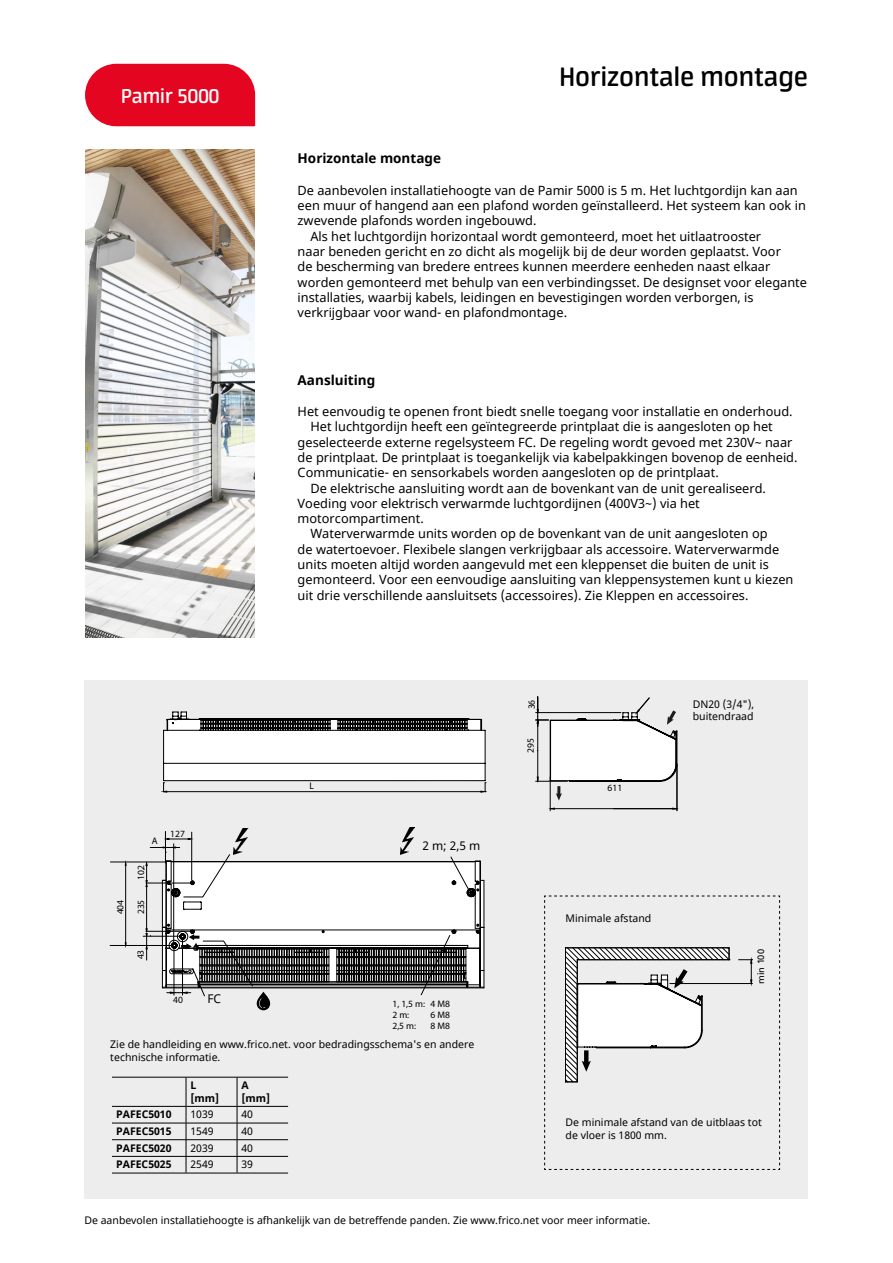
<style>
.page{position:relative;width:893px;height:1263px;background:#fff}
.page>*{position:absolute;margin:0;border:0;box-sizing:border-box;transform-origin:0 0}
.t1{font:600 30px "Neuron";color:#000}
.t2{font:600 22.5px "Neuron";color:#fff}
.t3{font:700 13.5px "Noto Sans";color:#000}
.t4{font:12.75px "Noto Sans";color:#000}
.t5{font:12px "Noto Sans";color:#000}
.t6{font:10.5px/12.6px "Noto Sans";color:#000}
.t7{font:700 10.5px/13.5px "Noto Sans";color:#000}
.t8{font:9.6px/11.4px "Univers";color:#000}
.t9{font:9.3px "Univers";color:#000}
</style>
<div class="page">
<img style="left:85px;top:149px;width:170px;height:489px">
<div style="left:85px;top:680px;width:723px;height:519px;background:#ededed"></div>
<svg style="left:544px;top:895px;width:236px;height:275px"></svg>
<hr style="left:677px;top:764px;width:1px;height:47px;background:#000">
<svg style="left:484px;top:800px;width:193px;height:188px"></svg>
<svg style="left:172px;top:800px;width:451px;height:134px"></svg>
<hr style="left:165px;top:831px;width:1px;height:32px;background:#000">
<hr style="left:191px;top:832px;width:1px;height:48px;background:#000">
<svg style="left:166px;top:838px;width:25px;height:2px"></svg>
<hr style="left:173px;top:843px;width:1px;height:100px;background:#000">
<hr style="left:110px;top:945px;width:61px;height:1px;background:#000">
<hr style="left:143px;top:936px;width:38px;height:1px;background:#000">
<hr style="left:110px;top:862px;width:55px;height:1px;background:#000">
<hr style="left:125px;top:863px;width:1px;height:82px;background:#000">
<svg style="left:163px;top:697px;width:514px;height:103px"></svg>
<img style="left:234px;top:828px;width:14px;height:19px">
<img style="left:400px;top:827px;width:14px;height:20px">
<svg style="left:144px;top:847px;width:340px;height:163px"></svg>
<div style="left:85px;top:64px;width:170px;height:62px;background:#e40520"></div>
<hr style="left:112px;top:1106px;width:74px;height:1px;background:#000">
<hr style="left:112px;top:1123px;width:74px;height:1px;background:#000">
<hr style="left:186px;top:1123px;width:51px;height:1px;background:#000">
<hr style="left:237px;top:1123px;width:51px;height:1px;background:#000">
<svg style="left:186px;top:1078px;width:1px;height:95px"></svg>
<svg style="left:237px;top:1078px;width:1px;height:95px"></svg>
<hr style="left:112px;top:1077px;width:74px;height:1px;background:#000">
<hr style="left:186px;top:1077px;width:51px;height:1px;background:#000">
<hr style="left:237px;top:1077px;width:51px;height:1px;background:#000">
<hr style="left:112px;top:1139px;width:74px;height:1px;background:#000">
<hr style="left:186px;top:1139px;width:51px;height:1px;background:#000">
<hr style="left:237px;top:1139px;width:51px;height:1px;background:#000">
<hr style="left:112px;top:1156px;width:74px;height:1px;background:#000">
<hr style="left:186px;top:1156px;width:51px;height:1px;background:#000">
<hr style="left:237px;top:1156px;width:51px;height:1px;background:#000">
<hr style="left:112px;top:1173px;width:74px;height:1px;background:#000">
<hr style="left:186px;top:1173px;width:51px;height:1px;background:#000">
<hr style="left:237px;top:1173px;width:51px;height:1px;background:#000">
<hr style="left:186px;top:1106px;width:51px;height:1px;background:#000">
<hr style="left:237px;top:1106px;width:51px;height:1px;background:#000">
<h2 class="t2" style="left:121px;top:83px;width:100px">Pamir 5000</h2>
<p class="t8" style="left:114px;top:914px;width:16px;rotate:-90deg">404</p>
<p class="t8" style="left:152px;top:835px;width:7px">A</p>
<p class="t8" style="left:135px;top:880px;width:16px;rotate:-90deg">102</p>
<p class="t8" style="left:135px;top:914px;width:16px;rotate:-90deg">235</p>
<p class="t8" style="left:170px;top:828px;width:16px">127</p>
<p class="t8" style="left:135px;top:959px;width:11px;rotate:-90deg">43</p>
<p class="t8" style="left:173px;top:994px;width:11px">40</p>
<p class="t5" style="left:207px;top:990px;width:15px">FC</p>
<h1 class="t1" style="left:560px;top:60px;width:250px">Horizontale montage</h1>
<p class="t3" style="left:298px;top:149px;width:145px">Horizontale montage</p>
<p class="t4" style="left:298px;top:181px;width:502px">De aanbevolen installatiehoogte van de Pamir 5000 is 5 m. Het luchtgordijn kan aan</p>
<p class="t4" style="left:298px;top:197px;width:510px">een muur of hangend aan een plafond worden geïnstalleerd. Het systeem kan ook in</p>
<p class="t4" style="left:298px;top:212px;width:240px">zwevende plafonds worden ingebouwd.</p>
<p class="t4" style="left:310px;top:227px;width:452px">Als het luchtgordijn horizontaal wordt gemonteerd, moet het uitlaatrooster</p>
<p class="t4" style="left:298px;top:243px;width:485px">naar beneden gericht en zo dicht als mogelijk bij de deur worden geplaatst. Voor</p>
<p class="t4" style="left:298px;top:258px;width:474px">de bescherming van bredere entrees kunnen meerdere eenheden naast elkaar</p>
<p class="t4" style="left:298px;top:273px;width:511px">worden gemonteerd met behulp van een verbindingsset. De designset voor elegante</p>
<p class="t4" style="left:298px;top:288px;width:457px">installaties, waarbij kabels, leidingen en bevestigingen worden verborgen, is</p>
<p class="t4" style="left:298px;top:304px;width:271px">verkrijgbaar voor wand- en plafondmontage.</p>
<p class="t3" style="left:298px;top:370px;width:79px">Aansluiting</p>
<p class="t4" style="left:298px;top:403px;width:496px">Het eenvoudig te openen front biedt snelle toegang voor installatie en onderhoud.</p>
<p class="t4" style="left:310px;top:418px;width:464px">Het luchtgordijn heeft een geïntegreerde printplaat die is aangesloten op het</p>
<p class="t4" style="left:298px;top:433px;width:496px">geselecteerde externe regelsysteem FC. De regeling wordt gevoed met 230V~ naar</p>
<p class="t4" style="left:298px;top:449px;width:501px">de printplaat. De printplaat is toegankelijk via kabelpakkingen bovenop de eenheid.</p>
<p class="t4" style="left:298px;top:464px;width:423px">Communicatie- en sensorkabels worden aangesloten op de printplaat.</p>
<p class="t4" style="left:310px;top:479px;width:457px">De elektrische aansluiting wordt aan de bovenkant van de unit gerealiseerd.</p>
<p class="t4" style="left:298px;top:494px;width:404px">Voeding voor elektrisch verwarmde luchtgordijnen (400V3~) via het</p>
<p class="t4" style="left:298px;top:510px;width:128px">motorcompartiment.</p>
<p class="t4" style="left:310px;top:525px;width:459px">Waterverwarmde units worden op de bovenkant van de unit aangesloten op</p>
<p class="t4" style="left:298px;top:540px;width:483px">de watertoevoer. Flexibele slangen verkrijgbaar als accessoire. Waterverwarmde</p>
<p class="t4" style="left:298px;top:556px;width:473px">units moeten altijd worden aangevuld met een kleppenset die buiten de unit is</p>
<p class="t4" style="left:298px;top:571px;width:497px">gemonteerd. Voor een eenvoudige aansluiting van kleppensystemen kunt u kiezen</p>
<p class="t4" style="left:298px;top:586px;width:452px">uit drie verschillende aansluitsets (accessoires). Zie Kleppen en accessoires.</p>
<p class="t8" style="left:526px;top:709px;width:11px;rotate:-90deg">36</p>
<p class="t8" style="left:525px;top:753px;width:16px;rotate:-90deg">295</p>
<p class="t8" style="left:310px;top:780px;width:6px">L</p>
<p class="t8" style="left:608px;top:782px;width:16px">611</p>
<p class="t5" style="left:422px;top:838px;width:60px">2 m; 2,5 m</p>
<p class="t8" style="left:392px;top:997px;width:59px">1, 1,5 m: 4 M8<br>2 m:</p>
<p class="t8" style="left:431px;top:1009px;width:21px">6 M8</p>
<p class="t8" style="left:392px;top:1020px;width:25px">2,5 m:</p>
<p class="t8" style="left:431px;top:1020px;width:21px">8 M8</p>
<p class="t6" style="left:566px;top:913px;width:87px">Minimale afstand</p>
<p class="t6" style="left:693px;top:698px;width:63px">DN20 (3/4"), buitendraad</p>
<p class="t9" style="left:755px;top:984px;width:36px;rotate:-90deg">min 100</p>
<p class="t6" style="left:110px;top:1038px;width:365px">Zie de handleiding en www.frico.net. voor bedradingsschema's en andere technische informatie.</p>
<p class="t7" style="left:190px;top:1078px;width:30px">L [mm]</p>
<p class="t7" style="left:242px;top:1078px;width:30px">A [mm]</p>
<p class="t7" style="left:116px;top:1108px;width:57px">PAFEC5010</p>
<p class="t6" style="left:190px;top:1109px;width:25px">1039</p>
<p class="t6" style="left:242px;top:1109px;width:13px">40</p>
<p class="t7" style="left:116px;top:1125px;width:57px">PAFEC5015</p>
<p class="t6" style="left:190px;top:1125px;width:25px">1549</p>
<p class="t6" style="left:241px;top:1125px;width:13px">40</p>
<p class="t7" style="left:116px;top:1141px;width:57px">PAFEC5020</p>
<p class="t6" style="left:190px;top:1142px;width:25px">2039</p>
<p class="t6" style="left:241px;top:1142px;width:13px">40</p>
<p class="t7" style="left:116px;top:1158px;width:57px">PAFEC5025</p>
<p class="t6" style="left:190px;top:1158px;width:25px">2549</p>
<p class="t6" style="left:241px;top:1158px;width:13px">39</p>
<p class="t6" style="left:566px;top:1116px;width:198px">De minimale afstand van de uitblaas tot de vloer is 1800 mm.</p>
<p class="t6" style="left:84px;top:1214px;width:567px">De aanbevolen installatiehoogte is afhankelijk van de betreffende panden. Zie www.frico.net voor meer informatie.</p>
</div>
